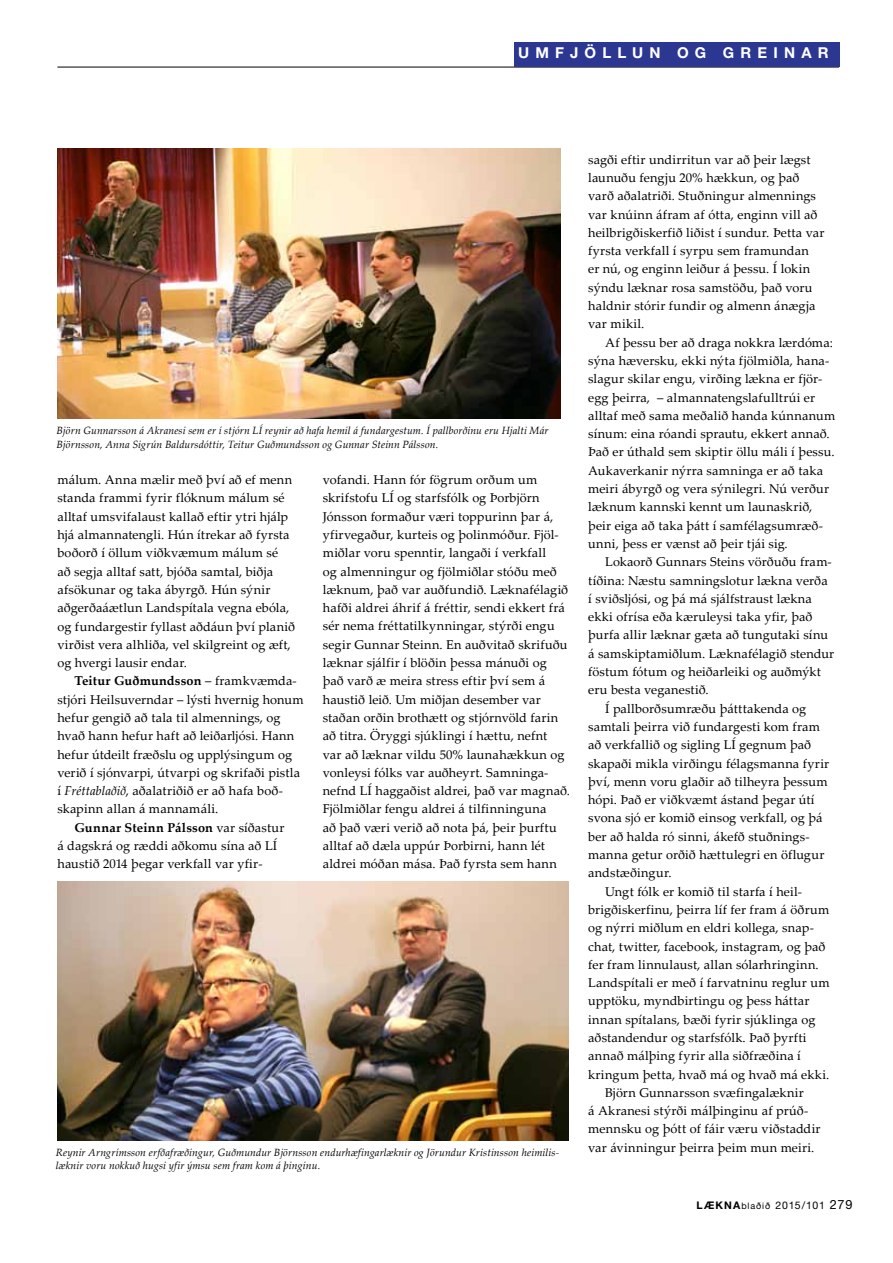
<style>
.page{position:relative;width:893px;height:1263px;background:#fff}
.page>*{position:absolute;margin:0;border:0;box-sizing:border-box;transform-origin:0 0}
.t1{font:700 15px "Helvetica Neue";letter-spacing:.41em;color:#fff}
.t2{font:12.75px/18.3px "Palatino Linotype";letter-spacing:.01em;color:#000}
.t3{font:700 12.75px "Palatino Linotype";letter-spacing:.015em;color:#000}
.t4{font:italic 10.5px/13.5px "Palatino Linotype";letter-spacing:.01em;color:#000}
.t5{font:10.5px "Helvetica Neue";letter-spacing:.065em;color:#000}
.s1{font-weight:400}
.s2{font-style:italic}
.s3{font-weight:700}
.s4{font-size:9px}
.s5{font-size:12.75px}
</style>
<div class="page">
<hr style="left:57px;top:67px;width:782px;height:1px;background:#000">
<div style="left:514px;top:42px;width:325px;height:25px;background:#2c3791"></div>
<img style="left:57px;top:881px;width:512px;height:260px">
<img style="left:57px;top:148px;width:504px;height:270px">
<p class="t1" style="left:518px;top:43px;width:312px">UMFJÖLLUN OG GREINAR</p>
<p class="t4" style="left:57px;top:423px;width:493px">Björn Gunnarsson á Akranesi sem er í stjórn LÍ reynir að hafa hemil á fundargestum. Í pallborðinu eru Hjalti Már<br>Björnsson, Anna Sigrún Baldursdóttir, Teitur Guðmundsson og Gunnar Steinn Pálsson.</p>
<p class="t2" style="left:57px;top:470px;width:239px">málum. Anna mælir með því að ef menn standa frammi fyrir flóknum málum sé alltaf umsvifalaust kallað eftir ytri hjálp hjá almannatengli. Hún ítrekar að fyrsta boðorð í öllum viðkvæmum málum sé<br>að segja alltaf satt, bjóða samtal, biðja afsökunar og taka ábyrgð. Hún sýnir aðgerðaáætlun Landspítala vegna ebóla, og fundargestir fyllast aðdáun því planið virðist vera alhliða, vel skilgreint og æft, og hvergi lausir endar.</p>
<p class="t3" style="left:74px;top:672px;width:224px">Teitur Guðmundsson <span class="s1">– framkvæmda-</span></p>
<p class="t2" style="left:57px;top:690px;width:248px">stjóri Heilsuverndar – lýsti hvernig honum</p>
<p class="t2" style="left:57px;top:708px;width:225px">hefur gengið að tala til almennings, og</p>
<p class="t2" style="left:57px;top:726px;width:238px">hvað hann hefur haft að leiðarljósi. Hann</p>
<p class="t2" style="left:57px;top:745px;width:236px">hefur útdeilt fræðslu og upplýsingum og</p>
<p class="t2" style="left:57px;top:763px;width:244px">verið í sjónvarpi, útvarpi og skrifaði pistla</p>
<p class="t2" style="left:57px;top:781px;width:227px">í <span class="s2">Fréttablaðið</span>, aðalatriðið er að hafa boð-</p>
<p class="t2" style="left:57px;top:799px;width:162px">skapinn allan á mannamáli.</p>
<p class="t3" style="left:74px;top:818px;width:212px">Gunnar Steinn Pálsson <span class="s1">var síðastur</span></p>
<p class="t2" style="left:57px;top:836px;width:221px">á dagskrá og ræddi aðkomu sína að LÍ</p>
<p class="t2" style="left:57px;top:854px;width:207px">haustið 2014 þegar verkfall var yfir-</p>
<p class="t2" style="left:323px;top:470px;width:249px">vofandi. Hann fór fögrum orðum um skrifstofu LÍ og starfsfólk og Þorbjörn Jónsson formaður væri toppurinn þar á, yfirvegaður, kurteis og þolinmóður. Fjöl&shy;miðlar voru spenntir, langaði í verkfall<br>og almenningur og fjölmiðlar stóðu með læknum, það var auðfundið. Læknafélagið hafði aldrei áhrif á fréttir, sendi ekkert frá sér nema fréttatilkynningar, stýrði engu segir Gunnar Steinn. En auðvitað skrifuðu læknar sjálfir í blöðin þessa mánuði og það varð æ meira stress eftir því sem á haustið leið. Um miðjan desember var staðan orðin brothætt og stjórnvöld farin að titra. Öryggi sjúklingi í hættu, nefnt<br>var að læknar vildu 50% launahækkun og vonleysi fólks var auðheyrt. Samninga&shy;nefnd LÍ haggaðist aldrei, það var magnað.<br>Fjölmiðlar fengu aldrei á tilfinninguna<br>að það væri verið að nota þá, þeir þurftu alltaf að dæla uppúr Þorbirni, hann lét aldrei móðan mása. Það fyrsta sem hann</p>
<p class="t4" style="left:56px;top:1145px;width:505px">Reynir Arngrímsson erfðafræðingur, Guðmundur Björnsson endurhæfingarlæknir og Jörundur Kristinsson heimilis&shy;læknir voru nokkuð hugsi yfir ýmsu sem fram kom á þinginu.</p>
<p class="t2" style="left:588px;top:150px;width:238px">sagði eftir undirritun var að þeir lægst launuðu fengju 20% hækkun, og það varð aðalatriði. Stuðningur almennings var knúinn áfram af ótta, enginn vill að heilbrigðiskerfið liðist í sundur. Þetta var fyrsta verkfall í syrpu sem framundan<br>er nú, og enginn leiður á þessu. Í lokin sýndu læknar rosa samstöðu, það voru haldnir stórir fundir og almenn ánægja var mikil.</p>
<p class="t2" style="left:588px;top:333px;width:249px;text-indent:17px">Af þessu ber að draga nokkra lærdóma: sýna hæversku, ekki nýta fjölmiðla, hana&shy;slagur skilar engu, virðing lækna er fjör&shy;egg þeirra, – almannatengslafulltrúi er alltaf með sama meðalið handa kúnnanum sínum: eina róandi sprautu, ekkert annað.<br>Það er úthald sem skiptir öllu máli í þessu.<br>Aukaverkanir nýrra samninga er að taka meiri ábyrgð og vera sýnilegri. Nú verður læknum kannski kennt um launaskrið, þeir eiga að taka þátt í samfélagsumræð&shy;unni, þess er vænst að þeir tjái sig.</p>
<p class="t2" style="left:605px;top:552px;width:228px">Lokaorð Gunnars Steins vörðuðu fram-</p>
<p class="t2" style="left:588px;top:570px;width:241px">tíðina: Næstu samningslotur lækna verða</p>
<p class="t2" style="left:588px;top:589px;width:225px">í sviðsljósi, og þá má sjálfstraust lækna</p>
<p class="t2" style="left:588px;top:607px;width:226px">ekki ofrísa eða kæruleysi taka yfir, það</p>
<p class="t2" style="left:588px;top:625px;width:241px">þurfa allir læknar gæta að tungutaki sínu</p>
<p class="t2" style="left:588px;top:644px;width:248px">á samskiptamiðlum. Læknafélagið stendur</p>
<p class="t2" style="left:588px;top:662px;width:234px">föstum fótum og heiðarleiki og auðmýkt</p>
<p class="t2" style="left:588px;top:680px;width:122px">eru besta veganestið.</p>
<p class="t2" style="left:605px;top:699px;width:203px">Í pallborðsumræðu þátttakenda og</p>
<p class="t2" style="left:588px;top:717px;width:233px">samtali þeirra við fundargesti kom fram</p>
<p class="t2" style="left:588px;top:735px;width:224px">að verkfallið og sigling LÍ gegnum það</p>
<p class="t2" style="left:588px;top:753px;width:243px">skapaði mikla virðingu félagsmanna fyrir</p>
<p class="t2" style="left:588px;top:772px;width:241px">því, menn voru glaðir að tilheyra þessum</p>
<p class="t2" style="left:588px;top:790px;width:228px">hópi. Það er viðkvæmt ástand þegar útí</p>
<p class="t2" style="left:588px;top:808px;width:236px">svona sjó er komið einsog verkfall, og þá</p>
<p class="t2" style="left:588px;top:827px;width:223px">ber að halda ró sinni, ákefð stuðnings-</p>
<p class="t2" style="left:588px;top:845px;width:238px">manna getur orðið hættulegri en öflugur</p>
<p class="t2" style="left:588px;top:863px;width:85px">andstæðingur.</p>
<p class="t2" style="left:605px;top:882px;width:198px">Ungt fólk er komið til starfa í heil-</p>
<p class="t2" style="left:588px;top:900px;width:243px">brigðiskerfinu, þeirra líf fer fram á öðrum</p>
<p class="t2" style="left:588px;top:918px;width:227px">og nýrri miðlum en eldri kollega, snap-</p>
<p class="t2" style="left:588px;top:936px;width:239px">chat, twitter, facebook, instagram, og það</p>
<p class="t2" style="left:588px;top:955px;width:232px">fer fram linnulaust, allan sólarhringinn.</p>
<p class="t2" style="left:588px;top:973px;width:243px">Landspítali er með í farvatninu reglur um</p>
<p class="t2" style="left:588px;top:991px;width:223px">upptöku, myndbirtingu og þess háttar</p>
<p class="t2" style="left:588px;top:1010px;width:229px">innan spítalans, bæði fyrir sjúklinga og</p>
<p class="t2" style="left:588px;top:1028px;width:220px">aðstandendur og starfsfólk. Það þyrfti</p>
<p class="t2" style="left:588px;top:1046px;width:214px">annað málþing fyrir alla siðfræðina í</p>
<p class="t2" style="left:588px;top:1064px;width:243px">kringum þetta, hvað má og hvað má ekki.</p>
<p class="t2" style="left:605px;top:1083px;width:200px">Björn Gunnarsson svæfingalæknir</p>
<p class="t2" style="left:588px;top:1101px;width:222px">á Akranesi stýrði málþinginu af prúð-</p>
<p class="t2" style="left:588px;top:1119px;width:234px">mennsku og þótt of fáir væru viðstaddir</p>
<p class="t2" style="left:588px;top:1138px;width:228px">var ávinningur þeirra þeim mun meiri.</p>
<p class="t5" style="left:697px;top:1199px;width:157px"><span class="s3">LÆKNA</span><span class="s4">blaðið</span> 2015/101 <span class="s5">279</span></p>
</div>
